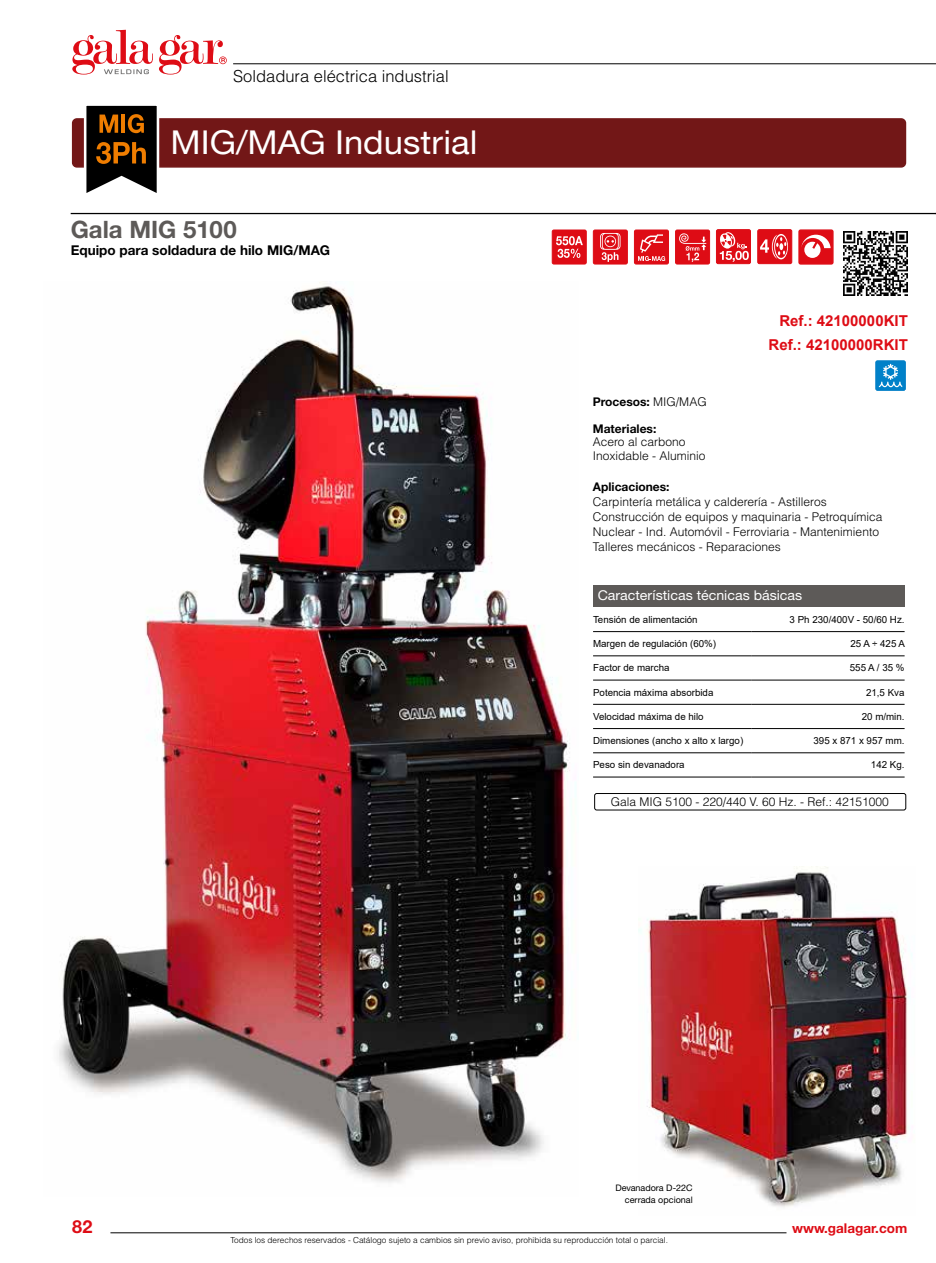
<style>
.page{position:relative;width:936px;height:1263px;background:#fff}
.page>*{position:absolute;margin:0;border:0;box-sizing:border-box;transform-origin:0 0}
.t1{font:33px "Helvetica Neue CE";color:#fff;scale:1.05 1}
.t2{font:700 24px "Helvetica Neue CE";color:#5d5a58}
.t3{font:700 18px "Helvetica Neue CE";color:#de0c15}
.t4{font:300 16.5px "Helvetica";color:#000}
.t5{font:700 15px/24px "Arial";color:#de0c15;text-align:right}
.t6{font:700 13.5px "Helvetica Neue CE";color:#000}
.t7{font:13.5px "Helvetica Neue CE";color:#fff;scale:1.05 1}
.t8{font:700 13.5px "Helvetica Neue CE";color:#de0c15}
.t9{font:300 12px/15px "Helvetica";color:#000}
.t10{font:700 12px "Helvetica Neue CE";color:#000}
.t11{font:9.75px "Arial";color:#000}
.t12{font:9px/12px "Helvetica Neue CE";color:#000;text-align:right}
.t13{font:300 8.25px "Helvetica";color:#000}
.s1{font-family:"Helvetica";font-weight:300}
</style>
<div class="page">
<hr style="left:233px;top:64px;width:702px;height:1px;background:#000">
<hr style="left:110px;top:1232px;width:676px;height:1px;background:#000">
<svg style="left:72px;top:30px;width:155px;height:45px"></svg>
<img style="left:638px;top:866px;width:274px;height:342px">
<img style="left:843px;top:232px;width:63px;height:64px">
<div style="left:593px;top:585px;width:311px;height:22px;background:#5d5a58"></div>
<hr style="left:593px;top:631px;width:158px;height:1px;background:#000">
<hr style="left:751px;top:631px;width:153px;height:1px;background:#000">
<hr style="left:593px;top:655px;width:158px;height:1px;background:#000">
<hr style="left:751px;top:655px;width:153px;height:1px;background:#000">
<hr style="left:593px;top:728px;width:158px;height:1px;background:#000">
<hr style="left:751px;top:728px;width:153px;height:1px;background:#000">
<hr style="left:593px;top:752px;width:158px;height:1px;background:#000">
<hr style="left:751px;top:752px;width:153px;height:1px;background:#000">
<hr style="left:593px;top:777px;width:158px;height:1px;background:#000">
<hr style="left:751px;top:777px;width:153px;height:1px;background:#000">
<hr style="left:593px;top:680px;width:158px;height:1px;background:#000">
<hr style="left:751px;top:680px;width:153px;height:1px;background:#000">
<hr style="left:593px;top:704px;width:158px;height:1px;background:#000">
<hr style="left:751px;top:704px;width:153px;height:1px;background:#000">
<div style="left:799px;top:230px;width:33px;height:34px;background:#de0c15;border-radius:2px"></div>
<div style="left:798px;top:229px;width:35px;height:36px;border:1px solid #de0c15;border-radius:2px"></div>
<svg style="left:801px;top:235px;width:29px;height:23px"></svg>
<div style="left:593px;top:230px;width:34px;height:34px;background:#de0c15;border-radius:2px"></div>
<div style="left:593px;top:230px;width:34px;height:34px;border:1px solid #de0c15;border-radius:2px"></div>
<svg style="left:600px;top:233px;width:20px;height:29px"></svg>
<div style="left:675px;top:230px;width:34px;height:34px;background:#de0c15;border-radius:2px"></div>
<div style="left:675px;top:230px;width:35px;height:34px;border:1px solid #de0c15;border-radius:2px"></div>
<svg style="left:676px;top:233px;width:30px;height:29px"></svg>
<div style="left:634px;top:230px;width:34px;height:34px;background:#de0c15;border-radius:2px"></div>
<div style="left:634px;top:230px;width:35px;height:34px;border:1px solid #de0c15;border-radius:2px"></div>
<svg style="left:638px;top:234px;width:27px;height:27px"></svg>
<div style="left:552px;top:230px;width:34px;height:34px;background:#de0c15;border-radius:2px"></div>
<div style="left:551px;top:230px;width:35px;height:34px;border:1px solid #de0c15;border-radius:2px"></div>
<svg style="left:556px;top:236px;width:27px;height:22px"></svg>
<img style="left:58px;top:282px;width:518px;height:901px">
<div style="left:716px;top:230px;width:34px;height:34px;background:#de0c15;border-radius:2px"></div>
<div style="left:716px;top:229px;width:35px;height:35px;border:1px solid #de0c15;border-radius:2px"></div>
<svg style="left:719px;top:232px;width:29px;height:30px"></svg>
<div style="left:757px;top:230px;width:34px;height:34px;background:#de0c15;border-radius:2px"></div>
<div style="left:757px;top:229px;width:35px;height:35px;border:1px solid #de0c15;border-radius:2px"></div>
<svg style="left:760px;top:234px;width:28px;height:26px"></svg>
<div style="left:73px;top:119px;width:832px;height:48px;background:#721717;border-radius:4px"></div>
<div style="left:72px;top:118px;width:834px;height:50px;border:2px solid #721717;border-radius:4px"></div>
<hr style="left:71px;top:213px;width:864px;height:1px;background:#000">
<svg style="left:83px;top:105px;width:77px;height:88px"></svg>
<div style="left:875px;top:361px;width:30px;height:29px;background:#0081c9"></div>
<div style="left:875px;top:360px;width:30px;height:31px;border:1px solid #0b7ec3"></div>
<div style="left:875px;top:361px;width:30px;height:29px;border:1px solid #0081c9"></div>
<svg style="left:878px;top:364px;width:24px;height:23px"></svg>
<div style="left:594px;top:793px;width:312px;height:17px;border:1px solid #000;border-radius:2px"></div>
<h3 class="t4" style="left:233px;top:66px;width:217px">Soldadura eléctrica industrial</h3>
<h1 class="t1" style="left:170px;top:122px;width:294px">MIG/MAG Industrial</h1>
<h2 class="t2" style="left:71px;top:215px;width:168px">Gala MIG 5100</h2>
<p class="t6" style="left:71px;top:242px;width:261px">Equipo para soldadura de hilo MIG/MAG</p>
<p class="t5" style="left:768px;top:309px;width:141px">Ref.: 42100000KIT<br>Ref.: 42100000RKIT</p>
<p class="t10" style="left:592px;top:394px;width:115px">Procesos: <span class="s1">MIG/MAG</span></p>
<p class="t10" style="left:592px;top:421px;width:65px">Materiales:</p>
<p class="t9" style="left:592px;top:435px;width:114px;line-height:13.5px">Acero al carbono<br>Inoxidable - Aluminio</p>
<p class="t10" style="left:593px;top:480px;width:78px">Aplicaciones:</p>
<p class="t9" style="left:593px;top:494px;width:291px">Carpintería metálica y calderería - Astilleros Construcción de equipos y maquinaria - Petroquímica Nuclear - Ind. Automóvil - Ferroviaria - Mantenimiento Talleres mecánicos - Reparaciones</p>
<p class="t7" style="left:598px;top:587px;width:196px">Características técnicas básicas</p>
<p class="t11" style="left:593px;top:613px;width:106px">Tensión de alimentación</p>
<p class="t11" style="left:789px;top:613px;width:116px">3 Ph 230/400V - 50/60 Hz.</p>
<p class="t11" style="left:593px;top:637px;width:125px">Margen de regulación (60%)</p>
<p class="t11" style="left:850px;top:637px;width:56px">25 A ÷ 425 A</p>
<p class="t11" style="left:593px;top:661px;width:78px">Factor de marcha</p>
<p class="t11" style="left:849px;top:661px;width:56px">555 A / 35 %</p>
<p class="t11" style="left:593px;top:685px;width:122px">Potencia máxima absorbida</p>
<p class="t11" style="left:866px;top:685px;width:40px">21,5 Kva</p>
<p class="t11" style="left:593px;top:710px;width:112px">Velocidad máxima de hilo</p>
<p class="t11" style="left:861px;top:710px;width:44px">20 m/min.</p>
<p class="t11" style="left:593px;top:734px;width:152px">Dimensiones (ancho x alto x largo)</p>
<p class="t11" style="left:813px;top:734px;width:93px">395 x 871 x 957 mm.</p>
<p class="t11" style="left:593px;top:758px;width:93px">Peso sin devanadora</p>
<p class="t11" style="left:870px;top:758px;width:35px">142 Kg.</p>
<p class="t9" style="left:610px;top:794px;width:279px">Gala MIG 5100 - 220/440 V. 60 Hz. - Ref.: 42151000</p>
<p class="t12" style="left:615px;top:1182px;width:79px">Devanadora D-22C cerrada opcional</p>
<h3 class="t3" style="left:72px;top:1215px;width:22px">82</h3>
<p class="t8" style="left:792px;top:1220px;width:117px">www.galagar.com</p>
<p class="t13" style="left:230px;top:1235px;width:439px">Todos los derechos reservados - Catálogo sujeto a cambios sin previo aviso, prohibida su reproducción total o parcial.</p>
</div>
